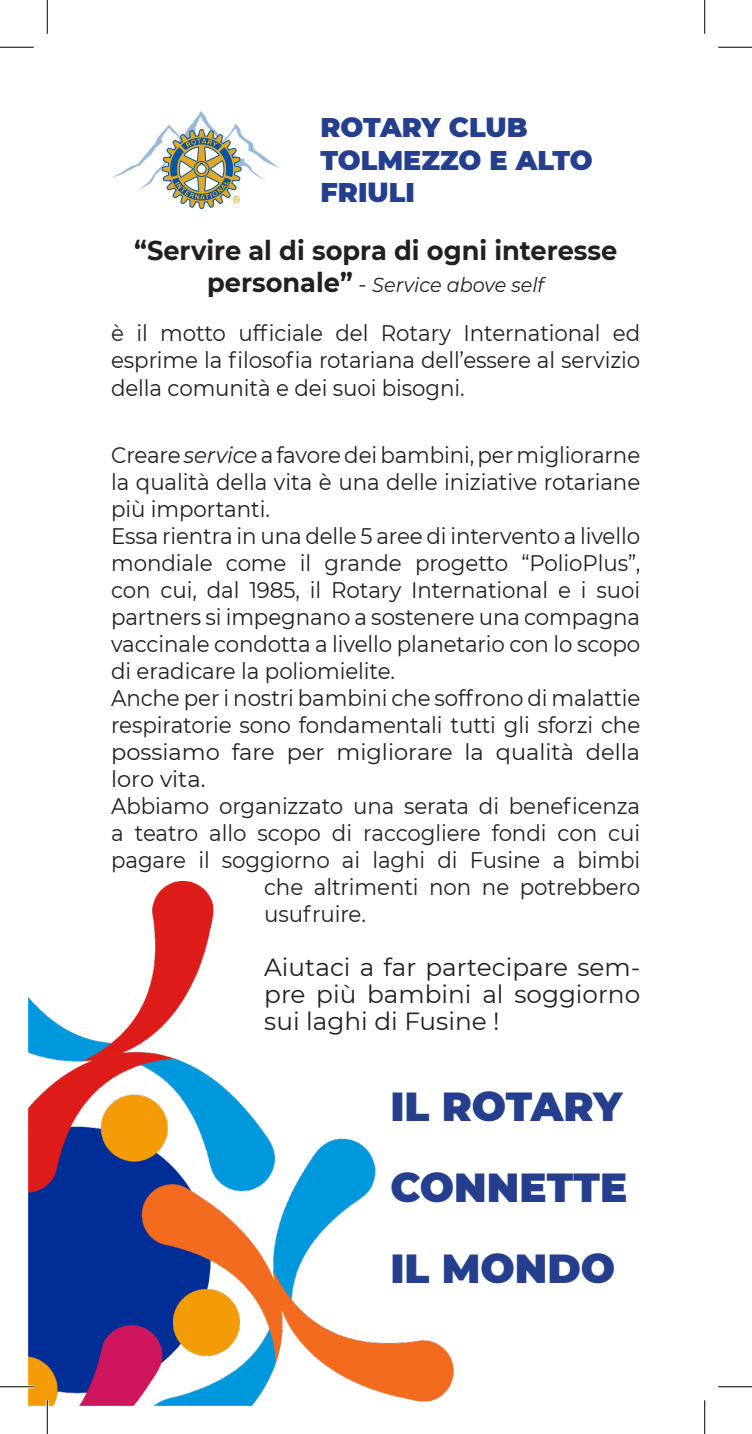
<style>
.page{position:relative;width:752px;height:1434px;background:#fff}
.page>*{position:absolute;margin:0;border:0;box-sizing:border-box;transform-origin:0 0}
.t1{font:900 40.5px/81px "Montserrat";color:#253f8e}
.t2{font:700 27px "Montserrat";color:#231f20;scale:.95 1}
.t3{font:900 27px/32.4px "Montserrat";color:#253f8e}
.t4{font:24.75px/27px "Montserrat";color:#231f20;text-align:justify}
.t5{font:22.5px/27px "Montserrat";letter-spacing:-.005em;color:#231f20;text-align:justify;scale:.95 1}
.t6{font:italic 20.25px "Montserrat";color:#231f20;scale:.95 1}
.s1{font-weight:700;font-style:normal;font-size:27px}
.s2{font-size:22.5px}
.s3{font-style:italic}
</style>
<div class="page">
<img style="left:28px;top:880px;width:426px;height:526px">
<svg style="left:112px;top:111px;width:168px;height:98px"></svg>
<hr style="left:0;top:1385px;width:34px;height:3px;background:#fff">
<hr style="left:46px;top:1400px;width:3px;height:34px;background:#fff">
<hr style="left:0;top:47px;width:34px;height:1px;background:#000">
<hr style="left:718px;top:47px;width:33px;height:1px;background:#000">
<hr style="left:0;top:1386px;width:34px;height:1px;background:#000">
<hr style="left:718px;top:1386px;width:33px;height:1px;background:#000">
<hr style="left:47px;top:0;width:1px;height:34px;background:#000">
<hr style="left:47px;top:1400px;width:1px;height:34px;background:#000">
<hr style="left:704px;top:0;width:1px;height:34px;background:#000">
<hr style="left:704px;top:1400px;width:1px;height:34px;background:#000">
<p class="t3" style="left:320px;top:110px;width:208px">ROTARY CLUB</p>
<p class="t3" style="left:320px;top:142px;width:274px">TOLMEZZO E ALTO<br>FRIULI</p>
<p class="t2" style="left:134px;top:231px;width:510px">“Servire al di sopra di ogni interesse</p>
<p class="t6" style="left:207px;top:271px;width:356px"><span class="s1">personale”</span> <span class="s2">-</span> Service above self</p>
<p class="t5" style="left:111px;top:319px;width:558px">è il motto ufficiale del Rotary International ed esprime la filosofia rotariana dell’essere al servizio della comunità e dei suoi bisogni.</p>
<p class="t5" style="left:111px;top:441px;width:558px">Creare <span class="s3">service</span> a favore dei bambini, per migliorarne la qualità della vita è una delle iniziative rotariane più importanti.</p>
<p class="t5" style="left:111px;top:522px;width:558px">Essa rientra in una delle 5 aree di intervento a livello mondiale come il grande progetto “PolioPlus”, con cui, dal 1985, il Rotary International e i suoi partners si impegnano a sostenere una compagna vaccinale condotta a livello planetario con lo scopo di eradicare la poliomielite.</p>
<p class="t5" style="left:111px;top:684px;width:558px">Anche per i nostri bambini che soffrono di malattie respiratorie sono fondamentali tutti gli sforzi che possiamo fare per migliorare la qualità della loro vita.</p>
<p class="t5" style="left:111px;top:792px;width:558px">Abbiamo organizzato una serata di beneficenza</p>
<p class="t5" style="left:111px;top:819px;width:558px">a teatro allo scopo di raccogliere fondi con cui</p>
<p class="t5" style="left:111px;top:846px;width:558px">pagare il soggiorno ai laghi di Fusine a bimbi</p>
<p class="t5" style="left:264px;top:873px;width:397px">che altrimenti non ne potrebbero</p>
<p class="t5" style="left:264px;top:900px;width:109px">usufruire.</p>
<p class="t4" style="left:264px;top:953px;width:377px">Aiutaci a far partecipare sem&shy;pre più bambini al soggiorno sui laghi di Fusine !</p>
<p class="t1" style="left:390px;top:1064px;width:238px">IL ROTARY<br>CONNETTE</p>
<p class="t1" style="left:390px;top:1226px;width:226px">IL MONDO</p>
</div>
